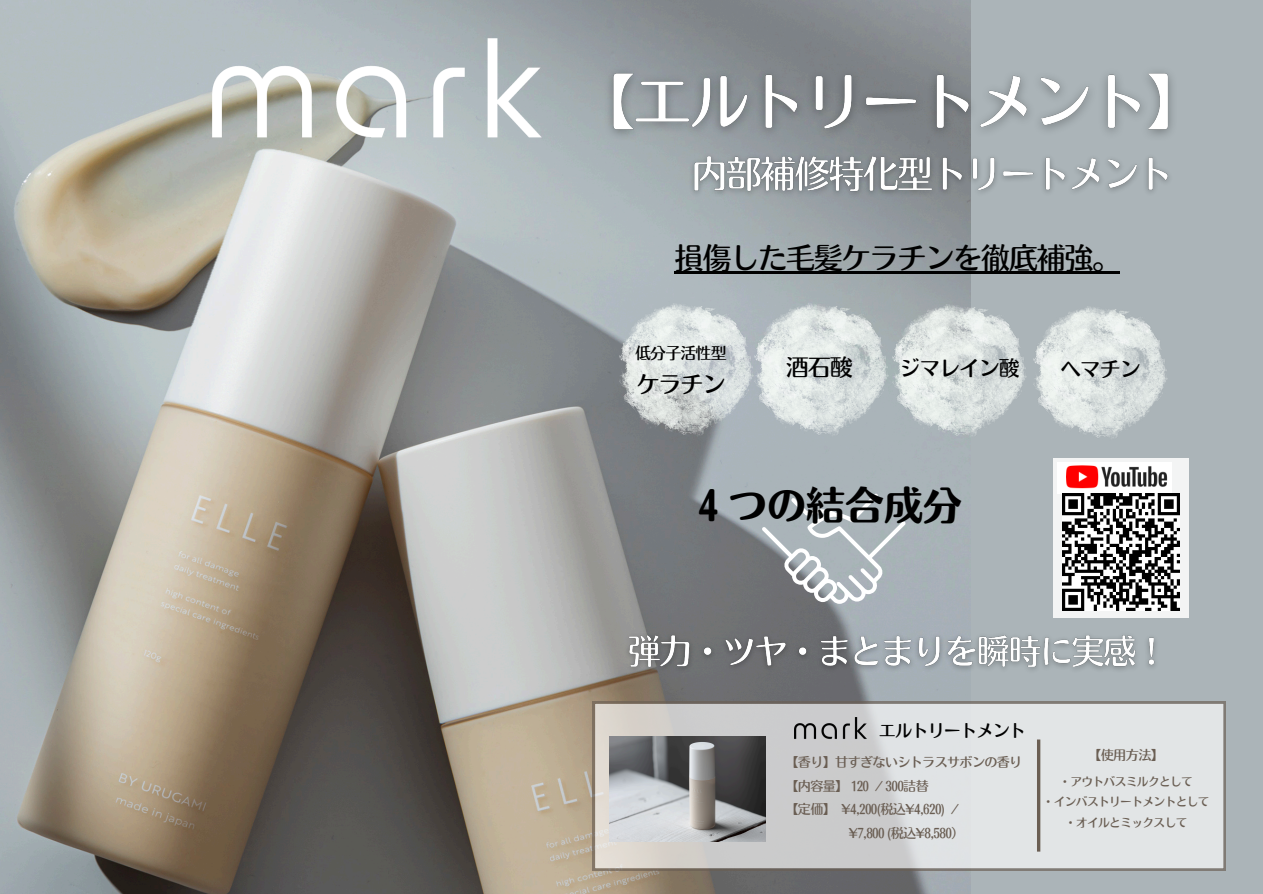
<style>
.page{position:relative;width:1263px;height:894px;background:#fff}
.page>*{position:absolute;margin:0;border:0;box-sizing:border-box;transform-origin:0 0}
.t1{font:39px "Motoya Ma Aporo Std W6";color:#000}
.t2{font:29.4px "Motoya Ma Aporo Std W4";letter-spacing:-.05em;color:#000}
.t3{font:23.1px "Motoya Ma Aporo Std W4";letter-spacing:-.05em;color:#000}
.t4{font:20.85px "Motoya Ma Aporo Std W4";letter-spacing:-.05em;color:#000}
.t5{font:17.1px "Motoya Ma Aporo Std W4";letter-spacing:-.05em;color:#000}
.t6{font:15.9px "Motoya Ma Aporo Std W4";letter-spacing:-.05em;color:#000}
.t7{font:13.2px "Motoya Ma Aporo Std W4";color:#6a5e53}
.t8{font:13.05px "Motoya Ma Aporo Std W4";letter-spacing:-.05em;color:#6a5e53}
.t9{font:11.7px "Motoya Ma Aporo Std W4";letter-spacing:-.05em;color:#6a5e53}
</style>
<div class="page">
<div style="left:0;top:0;width:1263px;height:893px;background:#abb4b8"></div>
<img style="left:0;top:0;width:970px;height:893px">
<svg style="left:593px;top:701px;width:632px;height:169px;background:#d5d6d6"></svg>
<img style="left:620px;top:303px;width:269px;height:134px">
<img style="left:892px;top:304px;width:135px;height:134px">
<hr style="left:1037px;top:739px;width:3px;height:112px;background:#6a5e53">
<img style="left:1033px;top:307px;width:135px;height:131px">
<svg style="left:762px;top:493px;width:144px;height:110px"></svg>
<div style="left:1053px;top:458px;width:136px;height:159px;background:#f3f4f4"></div>
<img style="left:1058px;top:462px;width:113px;height:31px">
<img style="left:1063px;top:493px;width:117px;height:117px">
<img style="left:212px;top:39px;width:330px;height:144px">
<img style="left:794px;top:717px;width:72px;height:26px">
<img style="left:609px;top:736px;width:156px;height:105px">
<img style="left:622px;top:148px;width:547px;height:54px">
<img style="left:620px;top:626px;width:536px;height:52px">
<hr style="left:674px;top:271px;width:446px;height:2px;background:#000">
<img style="left:576px;top:61px;width:596px;height:87px">
<p class="t2" style="left:674px;top:243px;width:449px">損傷した毛髪ケラチンを徹底補強。</p>
<p class="t6" style="left:635px;top:345px;width:93px">低分子活性型</p>
<p class="t3" style="left:637px;top:372px;width:90px">ケラチン</p>
<h6 class="t3" style="left:786px;top:356px;width:69px">酒石酸</h6>
<p class="t4" style="left:899px;top:357px;width:122px">ジマレイン酸</p>
<h6 class="t4" style="left:1060px;top:358px;width:82px">ヘマチン</h6>
<p class="t1" style="left:689px;top:485px;width:275px">４つの結合成分</p>
<p class="t5" style="left:879px;top:721px;width:149px">エルトリートメント</p>
<p class="t8" style="left:785px;top:755px;width:238px">【香り】甘すぎないシトラスサボンの香り</p>
<p class="t8" style="left:785px;top:779px;width:145px">【内容量】 120 / 300詰替</p>
<p class="t8" style="left:785px;top:802px;width:175px">【定価】 ¥4,200(税込¥4,620) /</p>
<p class="t8" style="left:848px;top:825px;width:118px">¥7,800 (税込¥8,580）</p>
<p class="t7" style="left:1088px;top:748px;width:77px">【使用方法】</p>
<p class="t9" style="left:1059px;top:775px;width:135px">・アウトバスミルクとして</p>
<p class="t9" style="left:1043px;top:795px;width:169px">・インバストリートメントとして</p>
<p class="t9" style="left:1065px;top:816px;width:124px">・オイルとミックスして</p>
</div>
